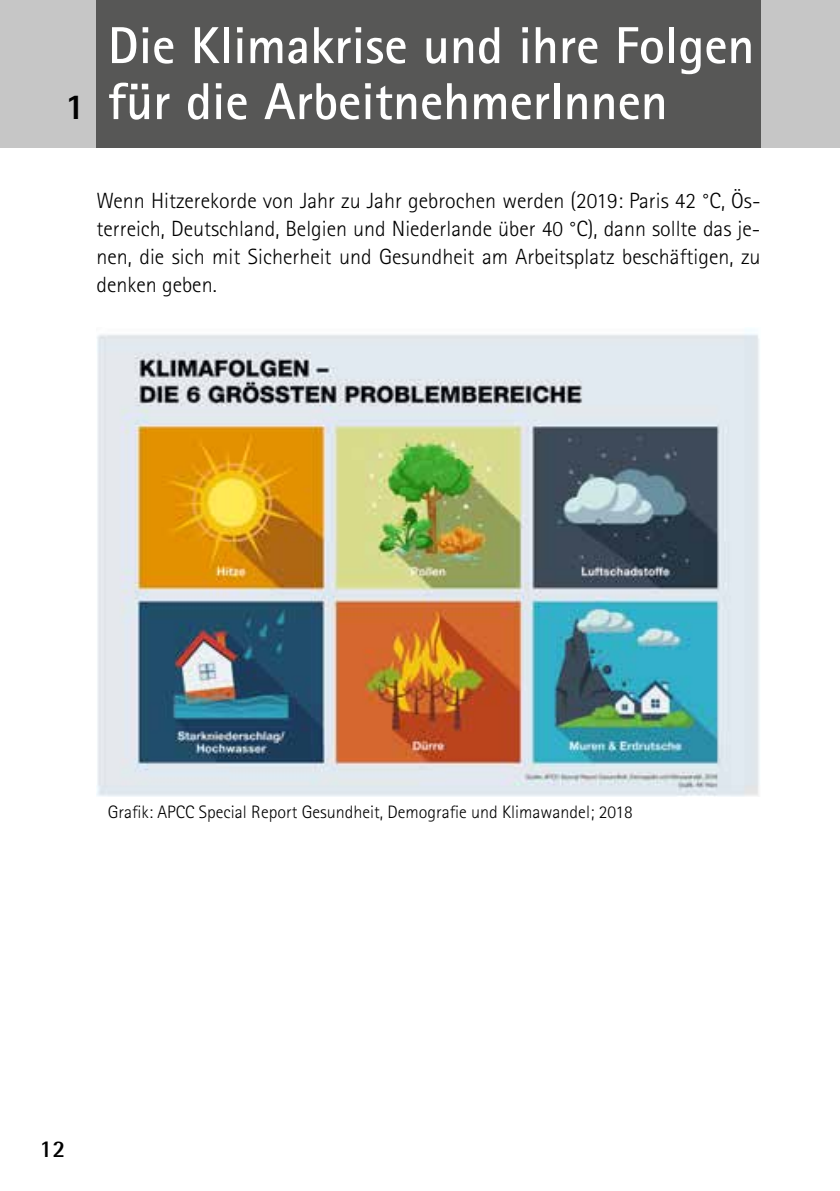
<style>
.page{position:relative;width:840px;height:1191px;background:#fff}
.page>*{position:absolute;margin:0;border:0;box-sizing:border-box;transform-origin:0 0}
.t1{font:700 52px/56px "Rotis Sans Serif Std";color:#fff}
.t2{font:800 36px "Rotis Sans Serif Std";color:#000}
.t3{font:700 24px "Rotis Semi Sans Std";color:#000}
.t4{font:300 22px/28px "Rotis Sans Serif Std";color:#000;text-align:justify}
.t5{font:300 18px "Rotis Sans Serif Std";color:#000}
</style>
<div class="page">
<div style="left:0;top:0;width:839px;height:147px;background:#c6c6c6"></div>
<div style="left:96px;top:0;width:664px;height:147px;background:#575756"></div>
<img style="left:96px;top:329px;width:663px;height:467px">
<h2 class="t2" style="left:65px;top:84px;width:22px">1</h2>
<h1 class="t1" style="left:108px;top:16px;width:647px">Die Klimakrise und ihre Folgen für die ArbeitnehmerInnen</h1>
<p class="t4" style="left:96px;top:187px;width:665px">Wenn Hitzerekorde von Jahr zu Jahr gebrochen werden (2019: Paris 42 °C, Ös&shy;terreich, Deutschland, Belgien und Niederlande über 40 °C), dann sollte das je&shy;nen, die sich mit Sicherheit und Gesundheit am Arbeitsplatz beschäftigen, zu denken geben.</p>
<p class="t5" style="left:108px;top:802px;width:526px">Grafik: APCC Special Report Gesundheit, Demografie und Klimawandel; 2018</p>
<p class="t3" style="left:40px;top:1133px;width:27px">12</p>
</div>
